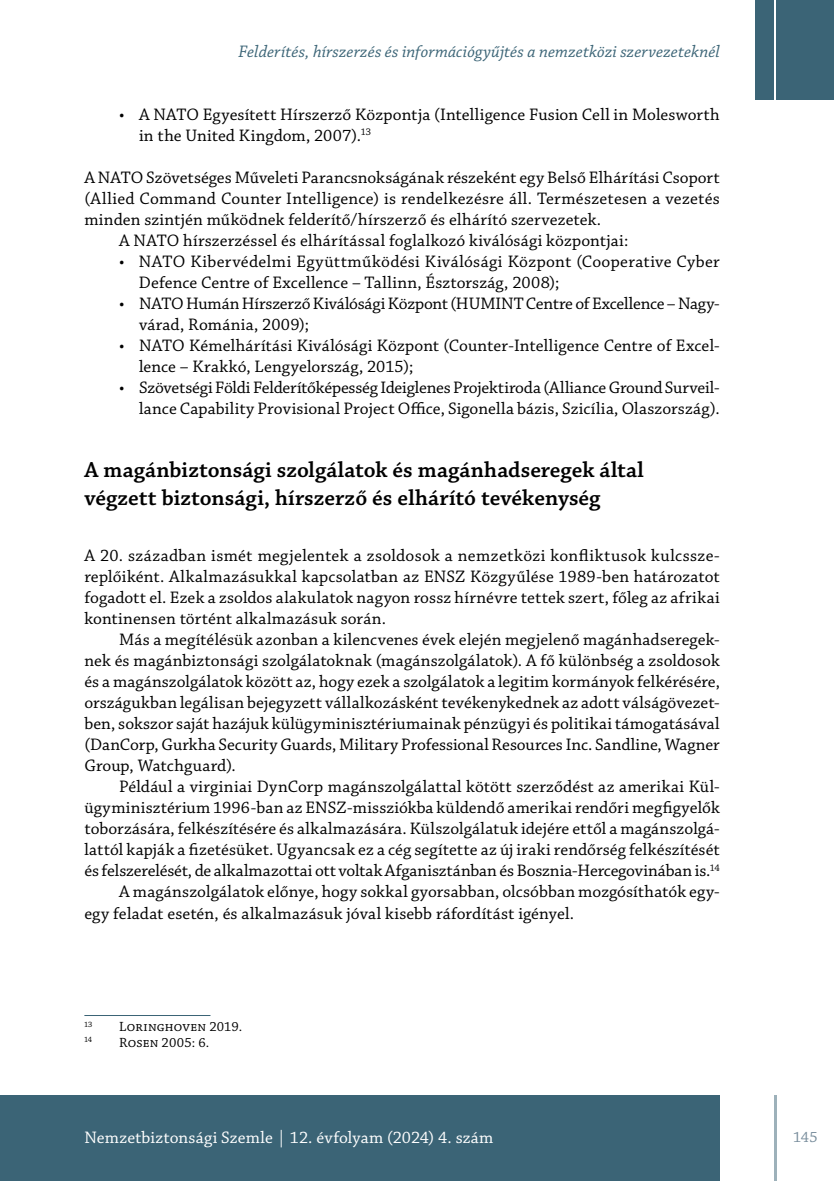
<style>
.page{position:relative;width:834px;height:1181px;background:#fff}
.page>*{position:absolute;margin:0;border:0;box-sizing:border-box;transform-origin:0 0}
.t1{font:600 22.75px/27.3px "Chaparral Pro";letter-spacing:.005em;color:#000}
.t2{font:17.5px/21px "Chaparral Pro";letter-spacing:.005em;color:#000}
.t3{font:italic 17.5px "Chaparral Pro";letter-spacing:.005em;color:#3b6476}
.t4{font:17.5px "Chaparral Pro";color:#fff}
.t5{font:15.75px "Chaparral Pro";color:#778c9b}
.t6{font:14px "Chaparral Pro";letter-spacing:.015em;color:#000}
.t7{font:8.22px "Chaparral Pro";color:#000}
</style>
<div class="page">
<hr style="left:774px;top:1095px;width:2px;height:86px;background:#3b6476">
<div style="left:0;top:1095px;width:719px;height:86px;background:#3b6476"></div>
<div style="left:776px;top:0;width:57px;height:99px;background:#3b6476"></div>
<div style="left:755px;top:0;width:19px;height:99px;background:#3b6476"></div>
<hr style="left:84px;top:1015px;width:126px;height:1px;background:#3b6476">
<p class="t3" style="left:238px;top:42px;width:483px">Felderítés, hírszerzés és információgyűjtés a nemzetközi szervezeteknél</p>
<p class="t2" style="left:139px;top:105px;width:582px;text-indent:-20px">• A NATO Egyesített Hírszerző Központja (Intelligence Fusion Cell in Molesworth in the United Kingdom, 2007).<sup>13</sup></p>
<p class="t2" style="left:84px;top:168px;width:637px">A NATO Szövetséges Műveleti Parancsnokságának részeként egy Belső Elhárítási Csoport</p>
<p class="t2" style="left:84px;top:189px;width:637px">(Allied Command Counter Intelligence) is rendelkezésre áll. Természetesen a vezetés</p>
<p class="t2" style="left:84px;top:210px;width:518px">minden szintjén működnek felderítő/hírszerző és elhárító szervezetek.</p>
<p class="t2" style="left:119px;top:231px;width:510px">A NATO hírszerzéssel és elhárítással foglalkozó kiválósági központjai:</p>
<p class="t2" style="left:139px;top:252px;width:582px;text-indent:-20px">• NATO Kibervédelmi Együttműködési Kiválósági Központ (Cooperative Cyber<br>Defence Centre of Excellence – Tallinn, Észtország, 2008);</p>
<p class="t2" style="left:139px;top:294px;width:582px;text-indent:-20px">• NATO Humán Hírszerző Kiválósági Központ (HUMINT Centre of Excellence – Nagy&shy;várad, Románia, 2009);</p>
<p class="t2" style="left:139px;top:336px;width:582px;text-indent:-20px">• NATO Kémelhárítási Kiválósági Központ (Counter-Intelligence Centre of Excel&shy;lence – Krakkó, Lengyelország, 2015);</p>
<p class="t2" style="left:119px;top:378px;width:602px;text-align:right">• Szövetségi Földi Felderítőképesség Ideiglenes Projektiroda (Alliance Ground Surveil&shy;lance Capability Provisional Project Office, Sigonella bázis, Szicília, Olaszország).</p>
<h1 class="t1" style="left:84px;top:457px;width:561px">A magánbiztonsági szolgálatok és magánhadseregek által végzett biztonsági, hírszerző és elhárító tevékenység</h1>
<p class="t2" style="left:84px;top:546px;width:636px;text-align:justify">A 20. században ismét megjelentek a zsoldosok a nemzetközi konfliktusok kulcssze&shy;replőiként. Alkalmazásukkal kapcsolatban az ENSZ Közgyűlése 1989-ben határozatot fogadott el. Ezek a zsoldos alakulatok nagyon rossz hírnévre tettek szert, főleg az afrikai kontinensen történt alkalmazásuk során.</p>
<p class="t2" style="left:84px;top:630px;width:637px;text-align:justify;text-indent:35px">Más a megítélésük azonban a kilencvenes évek elején megjelenő magánhadseregek&shy;nek és magánbiztonsági szolgálatoknak (magánszolgálatok). A fő különbség a zsoldosok és a magánszolgálatok között az, hogy ezek a szolgálatok a legitim kormányok felkérésére, országukban legálisan bejegyzett vállalkozásként tevékenykednek az adott válságövezet&shy;ben, sokszor saját hazájuk külügyminisztériumainak pénzügyi és politikai támogatásával (DanCorp, Gurkha Security Guards, Military Professional Resources Inc. Sandline, Wagner Group, Watchguard).</p>
<p class="t2" style="left:119px;top:777px;width:602px">Például a virginiai DynCorp magánszolgálattal kötött szerződést az amerikai Kül-</p>
<p class="t2" style="left:84px;top:798px;width:636px">ügyminisztérium 1996-ban az ENSZ-missziókba küldendő amerikai rendőri megfigyelők</p>
<p class="t2" style="left:84px;top:819px;width:636px">toborzására, felkészítésére és alkalmazására. Külszolgálatuk idejére ettől a magánszolgá-</p>
<p class="t2" style="left:84px;top:840px;width:636px">lattól kapják a fizetésüket. Ugyancsak ez a cég segítette az új iraki rendőrség felkészítését</p>
<p class="t2" style="left:84px;top:861px;width:636px">és felszerelését, de alkalmazottai ott voltak Afganisztánban és Bosznia-Hercegovinában is.<sup>14</sup></p>
<p class="t2" style="left:119px;top:882px;width:602px">A magánszolgálatok előnye, hogy sokkal gyorsabban, olcsóbban mozgósíthatók egy-</p>
<p class="t2" style="left:84px;top:903px;width:491px">egy feladat esetén, és alkalmazásuk jóval kisebb ráfordítást igényel.</p>
<p class="t7" style="left:84px;top:1019px;width:10px">13</p>
<p class="t6" style="left:119px;top:1019px;width:124px">Loringhoven 2019.</p>
<p class="t7" style="left:84px;top:1035px;width:9px">14</p>
<p class="t6" style="left:119px;top:1035px;width:92px">Rosen 2005: 6.</p>
<p class="t4" style="left:84px;top:1127px;width:410px">Nemzetbiztonsági Szemle | 12. évfolyam (2024) 4. szám</p>
<p class="t5" style="left:793px;top:1128px;width:26px">145</p>
</div>
